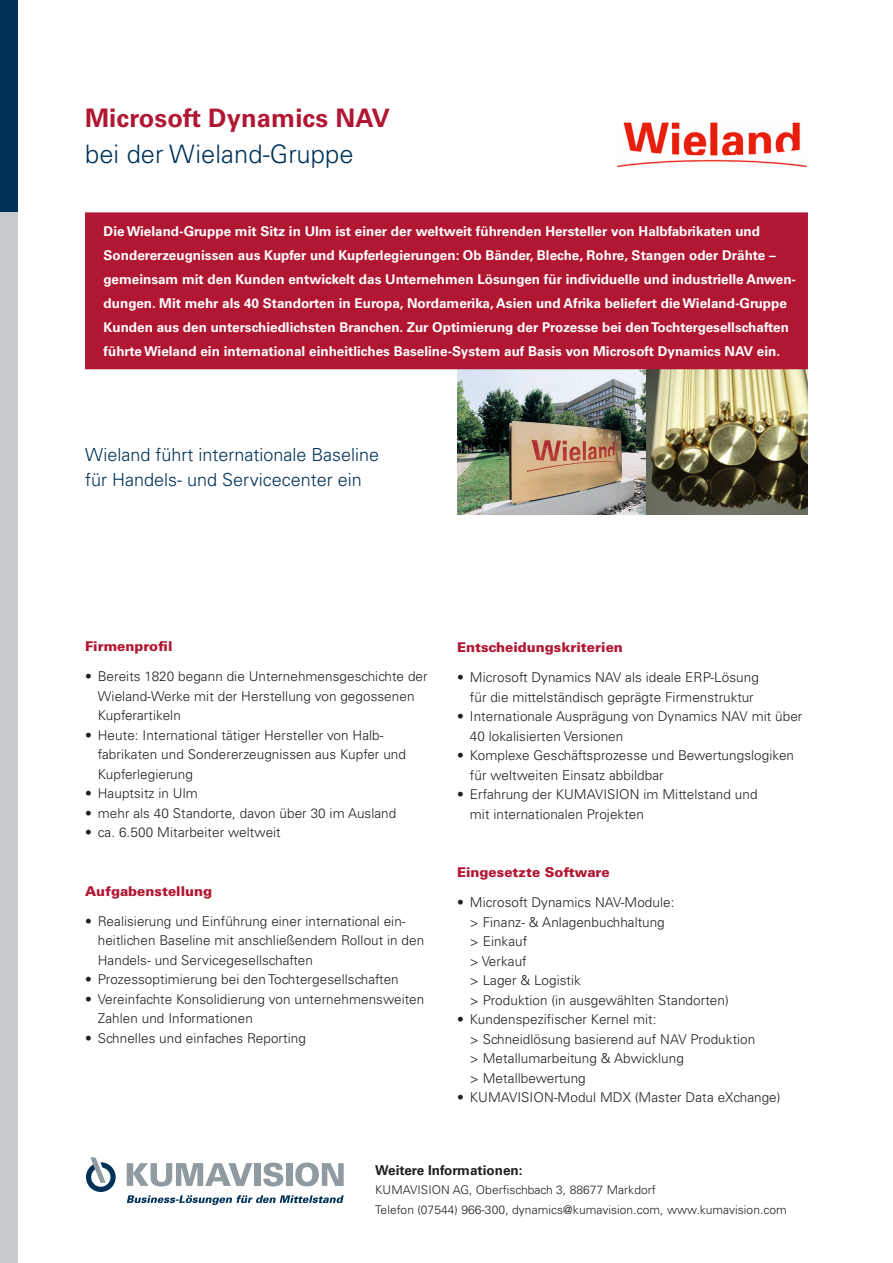
<style>
.page{position:relative;width:893px;height:1263px;background:#fff}
.page>*{position:absolute;margin:0;border:0;box-sizing:border-box;transform-origin:0 0}
.Headline{font:700 25.5px/36px "Univers";letter-spacing:.005em;color:#b11732}
.Subheadline{font:300 18px/24px "Univers";color:#003258}
.Aufzählung{font:300 13.5px/19.5px "Univers";letter-spacing:.005em;color:#231f20}
.Introtext{font:700 13.5px/24px "Univers";color:#fff}
.Fließtext{font:300 13.5px/19.5px "Univers";letter-spacing:.005em;color:#231f20}
.Aufzählung-2{font:900 13.5px "Univers";color:#b11732}
.Fließtext-2{font:900 13.5px "Univers";color:#b11732}
.Subheadline-2{font:700 13.5px "Univers";color:#231f20}
.Headline_Text{font:900 13.5px "Univers";color:#b11732}
.Fließtext-3{font:300 12px "Univers";letter-spacing:.005em;color:#231f20}
.s1{font-weight:300;color:#003258}
</style>
<div class="page">
<img style="left:457px;top:369px;width:189px;height:145px">
<img style="left:646px;top:369px;width:162px;height:145px">
<div style="left:85px;top:212px;width:723px;height:157px;background:#b11732;border:2px solid #b11732"></div>
<svg style="left:86px;top:1157px;width:30px;height:35px"></svg>
<svg style="left:127px;top:1163px;width:125px;height:23px"></svg>
<div style="left:254px;top:1163px;width:6px;height:23px;background:#909aa1"></div>
<svg style="left:263px;top:1162px;width:20px;height:24px"></svg>
<div style="left:286px;top:1163px;width:7px;height:23px;background:#909aa1"></div>
<svg style="left:295px;top:1162px;width:49px;height:24px"></svg>
<svg style="left:127px;top:1195px;width:217px;height:10px"></svg>
<div style="left:0;top:0;width:17px;height:215px;background:#003258"></div>
<div style="left:0;top:213px;width:17px;height:1050px;background:#c5cbcf"></div>
<img style="left:617px;top:122px;width:190px;height:46px">
<p class="Headline" style="left:85px;top:100px;width:306px">Microsoft Dynamics NAV <span class="s1">bei der Wieland-Gruppe</span></p>
<p class="Introtext" style="left:104px;top:219px;width:694px">Die Wieland-Gruppe mit Sitz in Ulm ist einer der weltweit führenden Hersteller von Halbfabrikaten und Sondererzeugnissen aus Kupfer und Kupferlegierungen: Ob Bänder, Bleche, Rohre, Stangen oder Drähte – gemeinsam mit den Kunden entwickelt das Unternehmen Lösungen für individuelle und industrielle Anwen&shy;dungen. Mit mehr als 40 Standorten in Europa, Nordamerika, Asien und Afrika beliefert die Wieland-Gruppe Kunden aus den unterschiedlichsten Branchen. Zur Optimierung der Prozesse bei den Tochtergesellschaften führte Wieland ein international einheitliches Baseline-System auf Basis von Microsoft Dynamics NAV ein.</p>
<p class="Subheadline" style="left:85px;top:443px;width:296px">Wieland führt internationale Baseline für Handels- und Servicecenter ein</p>
<p class="Headline_Text" style="left:85px;top:638px;width:89px">Firmenprofil</p>
<p class="Aufzählung" style="left:98px;top:666px;width:331px;text-indent:-13px">• Bereits 1820 begann die Unternehmensgeschichte der<br>Wieland-Werke mit der Herstellung von gegossenen<br>Kupferartikeln</p>
<p class="Aufzählung" style="left:98px;top:725px;width:310px;text-indent:-13px">• Heute: International tätiger Hersteller von Halb&shy;fabrikaten und Sondererzeugnissen aus Kupfer und<br>Kupferlegierung</p>
<p class="Aufzählung" style="left:85px;top:783px;width:114px">• Hauptsitz in Ulm</p>
<p class="Aufzählung" style="left:85px;top:803px;width:313px">• mehr als 40 Standorte, davon über 30 im Ausland</p>
<p class="Aufzählung" style="left:85px;top:822px;width:197px">• ca. 6.500 Mitarbeiter weltweit</p>
<p class="Aufzählung-2" style="left:85px;top:882px;width:129px">Aufgabenstellung</p>
<p class="Fließtext" style="left:98px;top:911px;width:328px;text-indent:-13px">• Realisierung und Einführung einer international ein&shy;heitlichen Baseline mit anschließendem Rollout in den<br>Handels- und Servicegesellschaften</p>
<p class="Fließtext" style="left:85px;top:969px;width:315px">• Prozessoptimierung bei den Tochtergesellschaften</p>
<p class="Fließtext" style="left:98px;top:989px;width:328px;text-indent:-13px">• Vereinfachte Konsolidierung von unternehmensweiten<br>Zahlen und Informationen</p>
<p class="Fließtext" style="left:85px;top:1028px;width:222px">• Schnelles und einfaches Reporting</p>
<p class="Fließtext-2" style="left:457px;top:639px;width:167px">Entscheidungskriterien</p>
<p class="Aufzählung" style="left:457px;top:667px;width:303px;text-align:center">• Microsoft Dynamics NAV als ideale ERP-Lösung für die mittelständisch geprägte Firmenstruktur</p>
<p class="Aufzählung" style="left:470px;top:706px;width:334px;text-indent:-13px">• Internationale Ausprägung von Dynamics NAV mit über<br>40 lokalisierten Versionen</p>
<p class="Aufzählung" style="left:470px;top:745px;width:326px;text-indent:-13px">• Komplexe Geschäftsprozesse und Bewertungslogiken für weltweiten Einsatz abbildbar</p>
<p class="Aufzählung" style="left:470px;top:784px;width:289px;text-indent:-13px">• Erfahrung der KUMAVISION im Mittelstand und mit internationalen Projekten</p>
<p class="Aufzählung-2" style="left:457px;top:864px;width:154px">Eingesetzte Software</p>
<p class="Aufzählung" style="left:457px;top:892px;width:219px">• Microsoft Dynamics NAV-Module:</p>
<p class="Aufzählung" style="left:470px;top:912px;width:196px">&gt; Finanz- &amp; Anlagenbuchhaltung</p>
<p class="Aufzählung" style="left:470px;top:931px;width:59px">&gt; Einkauf</p>
<p class="Aufzählung" style="left:470px;top:951px;width:58px">&gt; Verkauf</p>
<p class="Aufzählung" style="left:470px;top:970px;width:113px">&gt; Lager &amp; Logistik</p>
<p class="Aufzählung" style="left:470px;top:990px;width:260px">&gt; Produktion (in ausgewählten Standorten)</p>
<p class="Aufzählung" style="left:457px;top:1009px;width:201px">• Kundenspezifischer Kernel mit:</p>
<p class="Aufzählung" style="left:470px;top:1029px;width:287px">&gt; Schneidlösung basierend auf NAV Produktion</p>
<p class="Aufzählung" style="left:470px;top:1048px;width:215px">&gt; Metallumarbeitung &amp; Abwicklung</p>
<p class="Aufzählung" style="left:470px;top:1068px;width:117px">&gt; Metallbewertung</p>
<p class="Aufzählung" style="left:457px;top:1087px;width:325px">• KUMAVISION-Modul MDX (Master Data eXchange)</p>
<p class="Subheadline-2" style="left:375px;top:1162px;width:149px">Weitere Informationen:</p>
<p class="Fließtext-3" style="left:375px;top:1183px;width:282px">KUMAVISION AG, Oberfischbach 3, 88677 Markdorf</p>
<p class="Fließtext-3" style="left:375px;top:1202px;width:413px">Telefon (07544) 966-300, dynamics@kumavision.com, www.kumavision.com</p>
</div>
